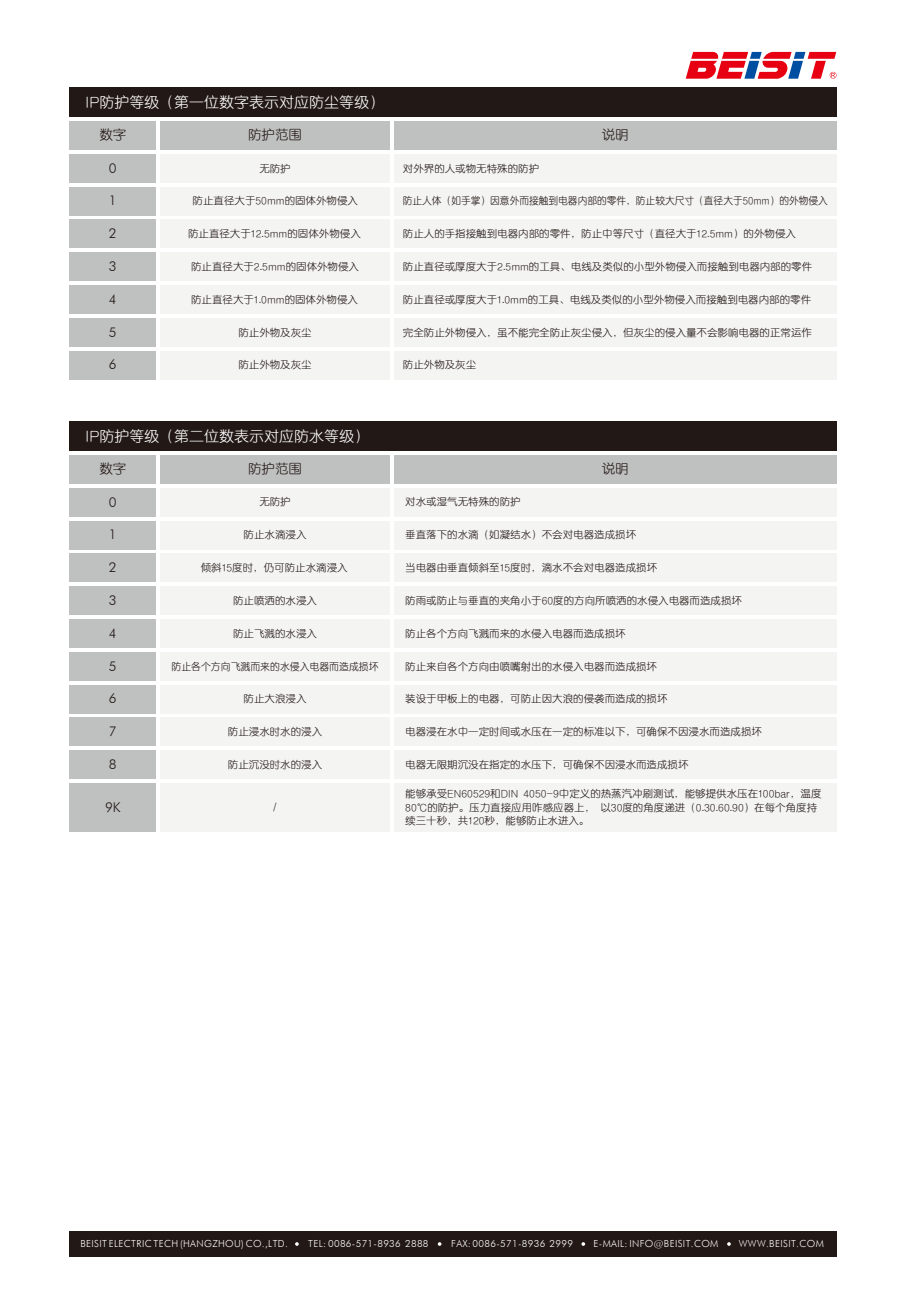
<style>
.page{position:relative;width:906px;height:1289px;background:#fff}
.page>*{position:absolute;margin:0;border:0;box-sizing:border-box;transform-origin:0 0}
.t1{font:15px "Tensentype Jia Li Xi Yuan J";color:#fff}
.t2{font:300 13.5px "Futura BT";color:#221815}
.t3{font:13.5px "Tensentype Jia Li Xi Yuan J";color:#221815}
.t4{font:10.5px/13.5px "Tensentype Jia Li Xi Yuan J";color:#221815}
.t5{font:10.5px "Tensentype Jia Li Xi Yuan J";color:#221815;scale:.92 1}
.t6{font:10.5px "Tensentype Jia Li Xi Yuan J";color:#221815;scale:.94 1}
.t7{font:300 10.5px "T Yen Round";color:#221815}
.t8{font:300 9.75px "Futura BT";letter-spacing:.035em;color:#fff}
</style>
<div class="page">
<div style="left:69px;top:1231px;width:767px;height:25px;background:#221815"></div>
<svg style="left:295px;top:1242px;width:4px;height:3px"></svg>
<svg style="left:727px;top:1242px;width:4px;height:3px"></svg>
<svg style="left:685px;top:52px;width:152px;height:27px"></svg>
<div style="left:394px;top:455px;width:442px;height:29px;background:#bfc0c0"></div>
<div style="left:160px;top:455px;width:230px;height:29px;background:#bfc0c0"></div>
<div style="left:69px;top:455px;width:87px;height:29px;background:#bfc0c0"></div>
<div style="left:394px;top:488px;width:442px;height:28px;background:#f4f4f2"></div>
<div style="left:160px;top:488px;width:230px;height:28px;background:#f4f4f2"></div>
<div style="left:69px;top:488px;width:87px;height:28px;background:#bfc0c0"></div>
<div style="left:394px;top:521px;width:442px;height:28px;background:#f4f4f2"></div>
<div style="left:160px;top:521px;width:230px;height:28px;background:#f4f4f2"></div>
<div style="left:69px;top:521px;width:87px;height:28px;background:#bfc0c0"></div>
<div style="left:394px;top:553px;width:442px;height:29px;background:#f4f4f2"></div>
<div style="left:160px;top:553px;width:230px;height:29px;background:#f4f4f2"></div>
<div style="left:69px;top:553px;width:87px;height:29px;background:#bfc0c0"></div>
<div style="left:394px;top:586px;width:442px;height:29px;background:#f4f4f2"></div>
<div style="left:160px;top:586px;width:230px;height:29px;background:#f4f4f2"></div>
<div style="left:69px;top:586px;width:87px;height:29px;background:#bfc0c0"></div>
<div style="left:394px;top:619px;width:442px;height:28px;background:#f4f4f2"></div>
<div style="left:160px;top:619px;width:230px;height:28px;background:#f4f4f2"></div>
<div style="left:69px;top:619px;width:87px;height:28px;background:#bfc0c0"></div>
<div style="left:394px;top:652px;width:442px;height:28px;background:#f4f4f2"></div>
<div style="left:160px;top:652px;width:230px;height:28px;background:#f4f4f2"></div>
<div style="left:69px;top:652px;width:87px;height:28px;background:#bfc0c0"></div>
<div style="left:394px;top:685px;width:442px;height:28px;background:#f4f4f2"></div>
<div style="left:160px;top:685px;width:230px;height:28px;background:#f4f4f2"></div>
<div style="left:69px;top:685px;width:87px;height:28px;background:#bfc0c0"></div>
<div style="left:394px;top:717px;width:442px;height:29px;background:#f4f4f2"></div>
<div style="left:160px;top:717px;width:230px;height:29px;background:#f4f4f2"></div>
<div style="left:69px;top:717px;width:87px;height:29px;background:#bfc0c0"></div>
<div style="left:394px;top:750px;width:442px;height:29px;background:#f4f4f2"></div>
<div style="left:160px;top:750px;width:230px;height:29px;background:#f4f4f2"></div>
<div style="left:69px;top:750px;width:87px;height:29px;background:#bfc0c0"></div>
<div style="left:394px;top:783px;width:442px;height:49px;background:#f4f4f2"></div>
<div style="left:160px;top:783px;width:230px;height:49px;background:#f4f4f2"></div>
<div style="left:69px;top:783px;width:87px;height:49px;background:#bfc0c0"></div>
<div style="left:69px;top:421px;width:767px;height:30px;background:#221815"></div>
<div style="left:69px;top:87px;width:767px;height:30px;background:#221815"></div>
<div style="left:394px;top:121px;width:442px;height:29px;background:#bfc0c0"></div>
<div style="left:160px;top:121px;width:230px;height:29px;background:#bfc0c0"></div>
<div style="left:69px;top:121px;width:87px;height:29px;background:#bfc0c0"></div>
<div style="left:394px;top:154px;width:442px;height:29px;background:#f4f4f2"></div>
<div style="left:160px;top:154px;width:230px;height:29px;background:#f4f4f2"></div>
<div style="left:69px;top:154px;width:87px;height:29px;background:#bfc0c0"></div>
<div style="left:394px;top:187px;width:442px;height:28px;background:#f4f4f2"></div>
<div style="left:160px;top:187px;width:230px;height:28px;background:#f4f4f2"></div>
<div style="left:69px;top:187px;width:87px;height:28px;background:#bfc0c0"></div>
<div style="left:394px;top:220px;width:442px;height:28px;background:#f4f4f2"></div>
<div style="left:160px;top:220px;width:230px;height:28px;background:#f4f4f2"></div>
<div style="left:69px;top:220px;width:87px;height:28px;background:#bfc0c0"></div>
<div style="left:394px;top:252px;width:442px;height:29px;background:#f4f4f2"></div>
<div style="left:160px;top:252px;width:230px;height:29px;background:#f4f4f2"></div>
<div style="left:69px;top:252px;width:87px;height:29px;background:#bfc0c0"></div>
<div style="left:394px;top:285px;width:442px;height:29px;background:#f4f4f2"></div>
<div style="left:160px;top:285px;width:230px;height:29px;background:#f4f4f2"></div>
<div style="left:69px;top:285px;width:87px;height:29px;background:#bfc0c0"></div>
<div style="left:394px;top:318px;width:442px;height:28px;background:#f4f4f2"></div>
<div style="left:160px;top:318px;width:230px;height:28px;background:#f4f4f2"></div>
<div style="left:69px;top:318px;width:87px;height:28px;background:#bfc0c0"></div>
<div style="left:394px;top:351px;width:442px;height:28px;background:#f4f4f2"></div>
<div style="left:160px;top:351px;width:230px;height:28px;background:#f4f4f2"></div>
<div style="left:69px;top:351px;width:87px;height:28px;background:#bfc0c0"></div>
<p class="t1" style="left:86px;top:92px;width:300px">IP防护等级（第一位数字表示对应防尘等级）</p>
<p class="t3" style="left:99px;top:126px;width:28px">数字</p>
<p class="t2" style="left:109px;top:159px;width:9px">0</p>
<p class="t2" style="left:109px;top:192px;width:9px">1</p>
<p class="t2" style="left:109px;top:225px;width:9px">2</p>
<p class="t2" style="left:109px;top:258px;width:9px">3</p>
<p class="t2" style="left:109px;top:291px;width:9px">4</p>
<p class="t3" style="left:248px;top:126px;width:55px">防护范围</p>
<p class="t4" style="left:259px;top:161px;width:33px">无防护</p>
<p class="t4" style="left:403px;top:161px;width:138px">对外界的人或物无特殊的防护</p>
<p class="t5" style="left:403px;top:194px;width:463px">防止人体（如手掌）因意外而接触到电器内部的零件，防止较大尺寸（直径大于50mm）的外物侵入</p>
<p class="t4" style="left:403px;top:227px;width:395px">防止人的手指接触到电器内部的零件，防止中等尺寸（直径大于12.5mm）的外物侵入</p>
<p class="t4" style="left:403px;top:259px;width:411px">防止直径或厚度大于2.5mm的工具、电线及类似的小型外物侵入而接触到电器内部的零件</p>
<p class="t4" style="left:403px;top:292px;width:410px">防止直径或厚度大于1.0mm的工具、电线及类似的小型外物侵入而接触到电器内部的零件</p>
<p class="t3" style="left:602px;top:126px;width:28px">说明</p>
<p class="t4" style="left:192px;top:194px;width:167px">防止直径大于50mm的固体外物侵入</p>
<p class="t4" style="left:188px;top:227px;width:174px">防止直径大于12.5mm的固体外物侵入</p>
<p class="t4" style="left:191px;top:259px;width:170px">防止直径大于2.5mm的固体外物侵入</p>
<p class="t4" style="left:191px;top:292px;width:169px">防止直径大于1.0mm的固体外物侵入</p>
<p class="t2" style="left:109px;top:323px;width:9px">5</p>
<p class="t4" style="left:238px;top:325px;width:75px">防止外物及灰尘</p>
<p class="t4" style="left:403px;top:325px;width:411px">完全防止外物侵入，虽不能完全防止灰尘侵入，但灰尘的侵入量不会影响电器的正常运作</p>
<p class="t2" style="left:109px;top:356px;width:9px">6</p>
<p class="t4" style="left:238px;top:358px;width:75px">防止外物及灰尘</p>
<p class="t4" style="left:403px;top:358px;width:75px">防止外物及灰尘</p>
<p class="t1" style="left:86px;top:426px;width:285px">IP防护等级（第二位数表示对应防水等级）</p>
<p class="t3" style="left:99px;top:460px;width:28px">数字</p>
<p class="t2" style="left:109px;top:493px;width:9px">0</p>
<p class="t2" style="left:109px;top:526px;width:9px">1</p>
<p class="t2" style="left:109px;top:559px;width:9px">2</p>
<p class="t2" style="left:109px;top:592px;width:9px">3</p>
<p class="t2" style="left:109px;top:624px;width:9px">4</p>
<p class="t2" style="left:109px;top:657px;width:9px">5</p>
<p class="t2" style="left:109px;top:690px;width:9px">6</p>
<p class="t2" style="left:109px;top:723px;width:9px">7</p>
<p class="t2" style="left:109px;top:756px;width:9px">8</p>
<p class="t2" style="left:105px;top:798px;width:17px">9K</p>
<p class="t3" style="left:248px;top:460px;width:55px">防护范围</p>
<p class="t4" style="left:259px;top:495px;width:33px">无防护</p>
<p class="t4" style="left:405px;top:495px;width:117px">对水或湿气无特殊的防护</p>
<p class="t3" style="left:602px;top:460px;width:28px">说明</p>
<p class="t4" style="left:244px;top:527px;width:64px">防止水滴浸入</p>
<p class="t4" style="left:405px;top:527px;width:232px">垂直落下的水滴（如凝结水）不会对电器造成损坏</p>
<p class="t4" style="left:201px;top:560px;width:148px">倾斜15度时，仍可防止水滴浸入</p>
<p class="t4" style="left:405px;top:560px;width:253px">当电器由垂直倾斜至15度时，滴水不会对电器造成损坏</p>
<p class="t4" style="left:233px;top:593px;width:85px">防止喷洒的水浸入</p>
<p class="t4" style="left:405px;top:593px;width:338px">防雨或防止与垂直的夹角小于60度的方向所喷洒的水侵入电器而造成损坏</p>
<p class="t4" style="left:233px;top:626px;width:85px">防止飞溅的水浸入</p>
<p class="t4" style="left:405px;top:626px;width:222px">防止各个方向飞溅而来的水侵入电器而造成损坏</p>
<p class="t6" style="left:171px;top:659px;width:222px">防止各个方向飞溅而来的水侵入电器而造成损坏</p>
<p class="t4" style="left:405px;top:659px;width:253px">防止来自各个方向由喷嘴射出的水侵入电器而造成损坏</p>
<p class="t4" style="left:244px;top:691px;width:64px">防止大浪浸入</p>
<p class="t4" style="left:405px;top:691px;width:264px">装设于甲板上的电器，可防止因大浪的侵袭而造成的损坏</p>
<p class="t4" style="left:228px;top:724px;width:96px">防止浸水时水的浸入</p>
<p class="t4" style="left:405px;top:724px;width:358px">电器浸在水中一定时间或水压在一定的标准以下，可确保不因浸水而造成损坏</p>
<p class="t4" style="left:228px;top:757px;width:96px">防止沉没时水的浸入</p>
<p class="t4" style="left:405px;top:757px;width:285px">电器无限期沉没在指定的水压下，可确保不因浸水而造成损坏</p>
<p class="t7" style="left:272px;top:802px;width:7px">/</p>
<p class="t4" style="left:405px;top:786px;width:418px">能够承受EN60529和DIN 4050-9中定义的热蒸汽冲刷测试，能够提供水压在100bar，温度<br>80℃的防护。压力直接应用咋感应器上， 以30度的角度递进（0.30.60.90）在每个角度持续三十秒，共120秒，能够防止水进入。</p>
<p class="t8" style="left:80px;top:1237px;width:209px">BEISIT ELECTRIC TECH (HANGZHOU) CO.,LTD.</p>
<p class="t8" style="left:308px;top:1237px;width:122px">TEL: 0086-571-8936 2888</p>
<p class="t8" style="left:451px;top:1237px;width:123px">FAX: 0086-571-8936 2999</p>
<p class="t8" style="left:593px;top:1237px;width:126px">E-MAIL: INFO@BEISIT.COM</p>
<p class="t8" style="left:739px;top:1237px;width:86px">WWW.BEISIT.COM</p>
</div>
